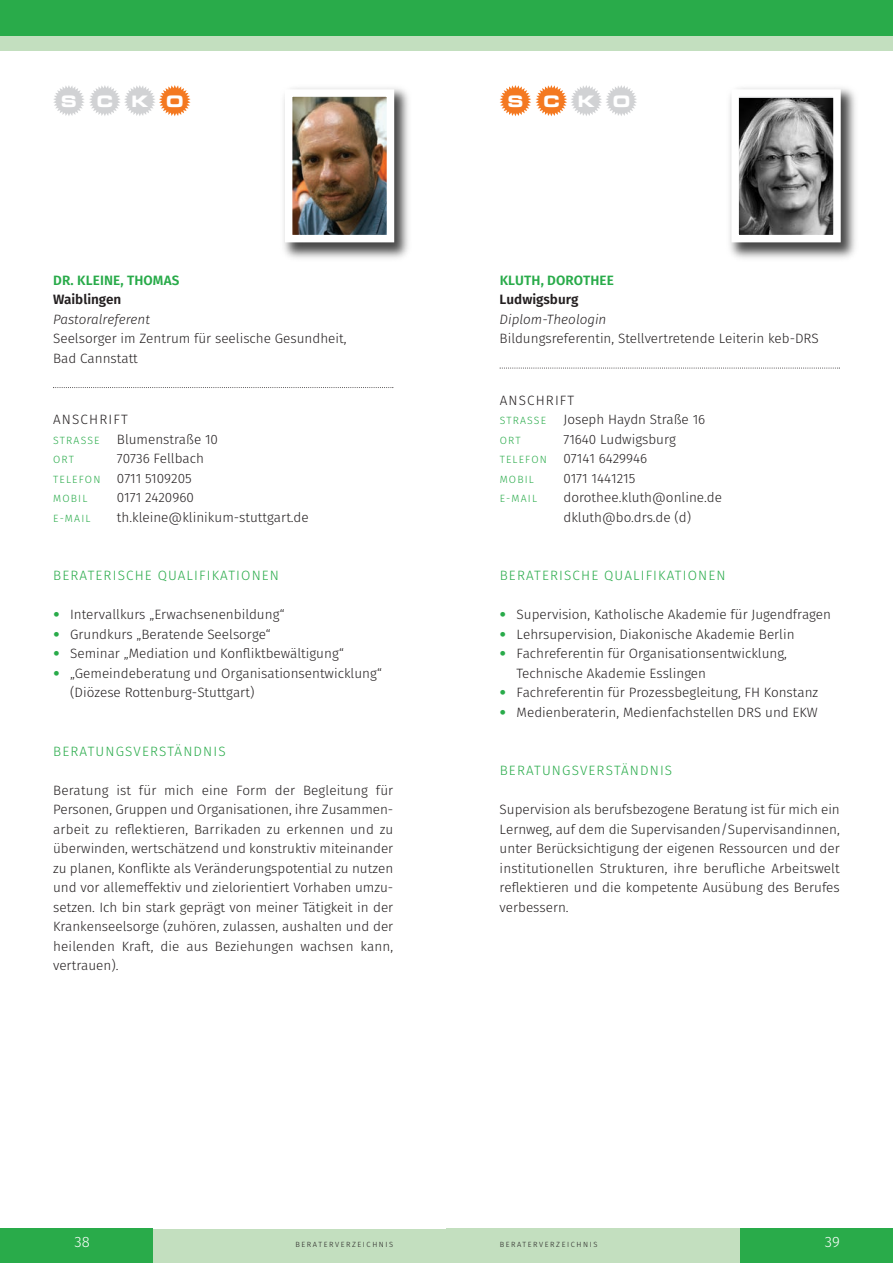
<style>
.page{position:relative;width:893px;height:1263px;background:#fff}
.page>*{position:absolute;margin:0;border:0;box-sizing:border-box;transform-origin:0 0}
.t1{font:17.1px "Microgramma D Bold Exte";letter-spacing:1.115em;color:#fff}
.t2{font:300 15px "Fira Sans";color:#fff}
.t3{font:300 13.5px/19.5px "Fira Sans";color:#231f20}
.t4{font:300 13.5px "Fira Sans";letter-spacing:.085em;color:#29ab4a}
.t5{font:italic 300 13.5px "Fira Sans";color:#231f20}
.t6{font:600 13.5px "Fira Sans";letter-spacing:.01em;color:#29ab4a}
.t7{font:600 13.5px "Fira Sans";color:#231f20}
.t8{font:300 13.5px "Fira Sans";letter-spacing:.085em;color:#231f20}
.t9{font:300 10.5px "Fira Sans";letter-spacing:.11em;color:#29ab4a}
.t10{font:300 7.5px "Fira Sans";letter-spacing:.21em;color:#231f20}
.s1{font-size:10.5px;color:#29ab4a}
.s2{font-family:"Frutiger";font-stretch:condensed;color:#29ab4a}
</style>
<div class="page">
<div style="left:0;top:0;width:446px;height:36px;background:#29ab4a"></div>
<div style="left:0;top:36px;width:446px;height:15px;background:#c3dfbf"></div>
<div style="left:0;top:1229px;width:153px;height:34px;background:#29ab4a"></div>
<div style="left:153px;top:1229px;width:293px;height:34px;background:#c3dfbf"></div>
<div style="left:446px;top:0;width:447px;height:36px;background:#29ab4a"></div>
<div style="left:446px;top:36px;width:447px;height:15px;background:#c3dfbf"></div>
<div style="left:740px;top:1229px;width:153px;height:34px;background:#29ab4a"></div>
<div style="left:446px;top:1229px;width:294px;height:34px;background:#c3dfbf"></div>
<svg style="left:53px;top:85px;width:138px;height:31px"></svg>
<img style="left:283px;top:87px;width:126px;height:172px">
<img style="left:294px;top:98px;width:91px;height:135px">
<div style="left:285px;top:89px;width:109px;height:153px;border:8px solid #fff"></div>
<svg style="left:53px;top:387px;width:340px;height:1px"></svg>
<svg style="left:500px;top:85px;width:137px;height:31px"></svg>
<img style="left:729px;top:87px;width:127px;height:172px">
<img style="left:740px;top:98px;width:92px;height:135px">
<div style="left:731px;top:89px;width:110px;height:153px;border:8px solid #fff"></div>
<svg style="left:500px;top:367px;width:340px;height:2px"></svg>
<p class="t1" style="left:62px;top:91px;width:123px">SCKO</p>
<p class="t6" style="left:53px;top:275px;width:128px">DR. KLEINE, THOMAS</p>
<p class="t7" style="left:53px;top:294px;width:70px">WAIBLINGEN</p>
<p class="t5" style="left:53px;top:314px;width:98px">Pastoralreferent</p>
<p class="t3" style="left:53px;top:330px;width:295px">Seelsorger im Zentrum für seelische Gesundheit,<br>Bad Cannstatt</p>
<p class="t8" style="left:53px;top:414px;width:76px">ANSCHRIFT</p>
<p class="t9" style="left:53px;top:436px;width:48px">STRASSE</p>
<p class="t3" style="left:117px;top:430px;width:103px">Blumenstraße 10</p>
<p class="t9" style="left:53px;top:456px;width:22px">ORT</p>
<p class="t3" style="left:53px;top:450px;width:152px;text-indent:64px">70736 Fellbach<br><span class="s1">TELEFON</span> 0711 5109205</p>
<p class="t9" style="left:53px;top:495px;width:36px">MOBIL</p>
<p class="t3" style="left:117px;top:489px;width:78px">0171 2420960</p>
<p class="t9" style="left:53px;top:514px;width:39px">E-MAIL</p>
<p class="t3" style="left:117px;top:508px;width:193px">th.kleine@klinikum-stuttgart.de</p>
<p class="t4" style="left:53px;top:570px;width:227px">BERATERISCHE QUALIFIKATIONEN</p>
<p class="t3" style="left:53px;top:606px;width:233px"><span class="s2">•</span> Intervallkurs „Erwachsenenbildung“</p>
<p class="t3" style="left:53px;top:625px;width:219px"><span class="s2">•</span> Grundkurs „Beratende Seelsorge“</p>
<p class="t3" style="left:53px;top:645px;width:292px"><span class="s2">•</span> Seminar „Mediation und Konfliktbewältigung“</p>
<p class="t3" style="left:70px;top:664px;width:314px;text-indent:-17px"><span class="s2">•</span> „Gemeindeberatung und Organisationsentwicklung“ (Diözese Rottenburg-Stuttgart)</p>
<p class="t4" style="left:53px;top:746px;width:174px">BERATUNGSVERSTäNDNIS</p>
<p class="t3" style="left:53px;top:781px;width:342px;text-align:justify">Beratung ist für mich eine Form der Begleitung für Personen, Gruppen und Organisationen, ihre Zusammen&shy;arbeit zu reflektieren, Barrikaden zu erkennen und zu überwinden, wertschätzend und konstruktiv miteinander zu planen, Konflikte als Veränderungspotential zu nutzen und vor allemeffektiv und zielorientiert Vorhaben umzu&shy;setzen. Ich bin stark geprägt von meiner Tätigkeit in der Krankenseelsorge (zuhören, zulassen, aushalten und der heilenden Kraft, die aus Beziehungen wachsen kann, vertrauen).</p>
<p class="t1" style="left:508px;top:91px;width:123px">SCKO</p>
<p class="t6" style="left:500px;top:275px;width:116px">KLUTH, DOROTHEE</p>
<p class="t7" style="left:500px;top:294px;width:80px">LUDWIGSBURG</p>
<p class="t5" style="left:500px;top:314px;width:108px">Diplom-Theologin</p>
<p class="t3" style="left:500px;top:330px;width:321px">Bildungsreferentin, Stellvertretende Leiterin keb-DRS</p>
<p class="t8" style="left:500px;top:395px;width:76px">ANSCHRIFT</p>
<p class="t9" style="left:500px;top:417px;width:48px">STRASSE</p>
<p class="t3" style="left:563px;top:411px;width:143px">Joseph Haydn Straße 16</p>
<p class="t9" style="left:500px;top:436px;width:22px">ORT</p>
<p class="t3" style="left:500px;top:430px;width:178px;text-indent:64px">71640 Ludwigsburg<br><span class="s1">TELEFON</span> 07141 6429946</p>
<p class="t9" style="left:500px;top:475px;width:36px">MOBIL</p>
<p class="t3" style="left:563px;top:469px;width:73px">0171 1441215</p>
<p class="t9" style="left:500px;top:495px;width:39px">E-MAIL</p>
<p class="t3" style="left:563px;top:489px;width:160px">dorothee.kluth@online.de dkluth@bo.drs.de (d)</p>
<p class="t4" style="left:500px;top:570px;width:227px">BERATERISCHE QUALIFIKATIONEN</p>
<p class="t3" style="left:500px;top:606px;width:333px"><span class="s2">•</span> Supervision, Katholische Akademie für Jugendfragen</p>
<p class="t3" style="left:500px;top:625px;width:296px"><span class="s2">•</span> Lehrsupervision, Diakonische Akademie Berlin</p>
<p class="t3" style="left:517px;top:645px;width:272px;text-indent:-17px"><span class="s2">•</span> Fachreferentin für Organisationsentwicklung,<br>Technische Akademie Esslingen</p>
<p class="t3" style="left:500px;top:684px;width:320px"><span class="s2">•</span> Fachreferentin für Prozessbegleitung, FH Konstanz</p>
<p class="t3" style="left:500px;top:703px;width:320px"><span class="s2">•</span> Medienberaterin, Medienfachstellen DRS und EKW</p>
<p class="t4" style="left:500px;top:765px;width:174px">BERATUNGSVERSTäNDNIS</p>
<p class="t3" style="left:500px;top:801px;width:342px;text-align:justify">Supervision als berufsbezogene Beratung ist für mich ein Lernweg, auf dem die Supervisanden/Supervisandinnen, unter Berücksichtigung der eigenen Ressourcen und der institutionellen Strukturen, ihre berufliche Arbeitswelt reflektieren und die kompetente Ausübung des Berufes verbessern.</p>
<p class="t2" style="left:74px;top:1236px;width:17px">38</p>
<p class="t10" style="left:295px;top:1242px;width:99px">BERATERVERZEICHNIS</p>
<p class="t10" style="left:500px;top:1242px;width:99px">BERATERVERZEICHNIS</p>
<p class="t2" style="left:825px;top:1236px;width:17px">39</p>
</div>
